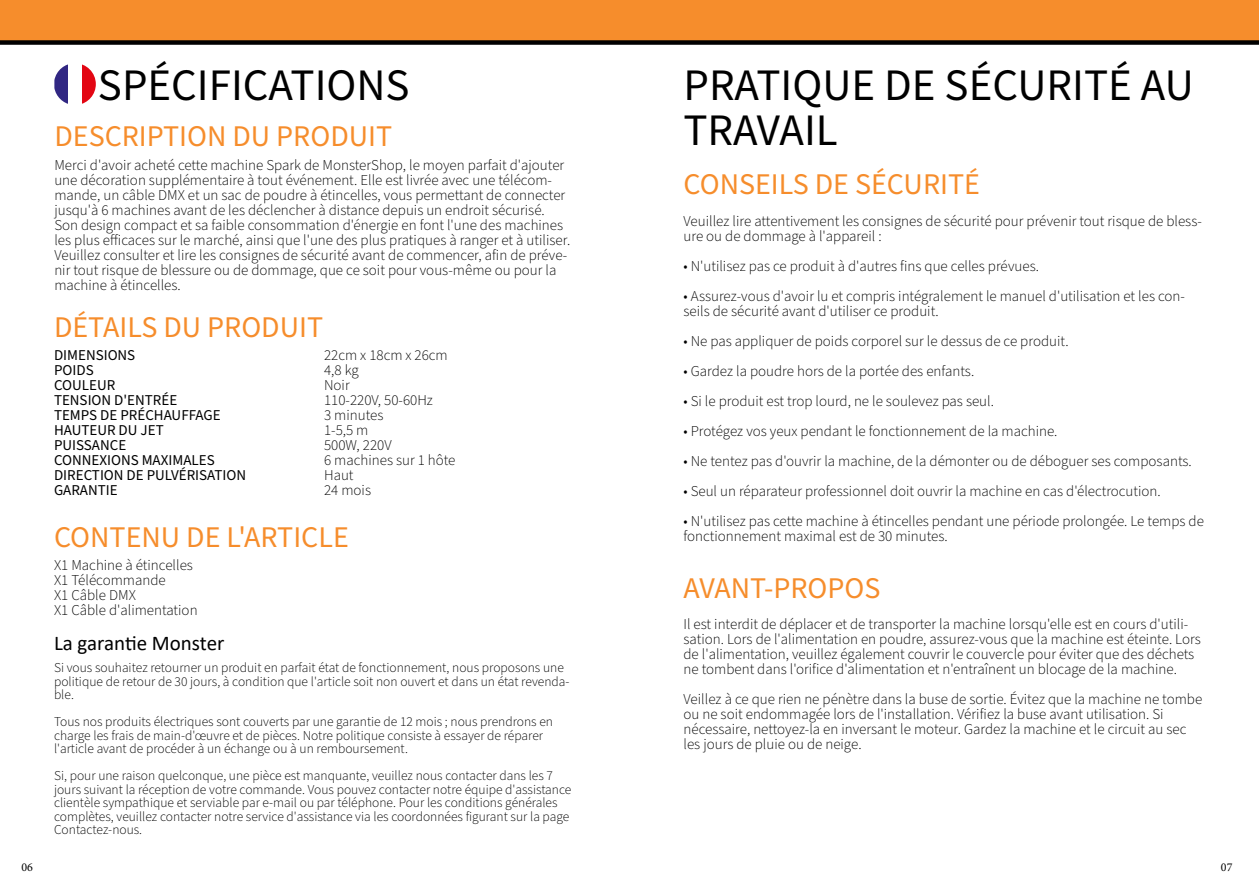
<style>
.page{position:relative;width:1259px;height:893px;background:#fff}
.page>*{position:absolute;margin:0;border:0;box-sizing:border-box;transform-origin:0 0}
.t1{font:45px/45px "Source Sans Pro";color:#000}
.t2{font:30px "Source Sans Pro";color:#f68d2c}
.t3{font:21px "Calibri";color:#000}
.t4{font:300 15px/15px "Source Sans Pro";color:#000}
.t5{font:15px "Source Sans Pro";color:#000}
.t6{font:300 13.5px/13.5px "Source Sans Pro";color:#000}
.t7{font:12px "Minion Pro";color:#000}
</style>
<div class="page">
<div style="left:0;top:0;width:1259px;height:43px;background:#f68d2c"></div>
<div style="left:0;top:40px;width:1259px;height:5px;background:#000"></div>
<svg style="left:82px;top:64px;width:14px;height:40px"></svg>
<svg style="left:54px;top:64px;width:14px;height:40px"></svg>
<h1 class="t1" style="left:98px;top:64px;width:313px">SPÉCIFICATIONS</h1>
<h2 class="t2" style="left:54px;top:116px;width:339px">DESCRIPTION DU PRODUIT</h2>
<p class="t4" style="left:54px;top:158px;width:517px">Merci d'avoir acheté cette machine Spark de MonsterShop, le moyen parfait d'ajouter une décoration supplémentaire à tout événement. Elle est livrée avec une télécom&shy;mande, un câble DMX et un sac de poudre à étincelles, vous permettant de connecter jusqu'à 6 machines avant de les déclencher à distance depuis un endroit sécurisé.<br>Son design compact et sa faible consommation d'énergie en font l'une des machines les plus efficaces sur le marché, ainsi que l'une des plus pratiques à ranger et à utiliser.<br>Veuillez consulter et lire les consignes de sécurité avant de commencer, afin de préve&shy;nir tout risque de blessure ou de dommage, que ce soit pour vous-même ou pour la machine à étincelles.</p>
<h2 class="t2" style="left:54px;top:307px;width:271px">DÉTAILS DU PRODUIT</h2>
<p class="t5" style="left:54px;top:345px;width:83px">DIMENSIONS</p>
<p class="t4" style="left:324px;top:348px;width:125px">22cm x 18cm x 26cm</p>
<p class="t5" style="left:54px;top:360px;width:41px">POIDS</p>
<p class="t4" style="left:324px;top:363px;width:36px">4,8 kg</p>
<p class="t5" style="left:54px;top:375px;width:63px">COULEUR</p>
<p class="t4" style="left:324px;top:378px;width:27px">Noir</p>
<p class="t5" style="left:54px;top:390px;width:125px">TENSION D'ENTRÉE</p>
<p class="t4" style="left:324px;top:393px;width:110px">110-220V, 50-60Hz</p>
<p class="t5" style="left:54px;top:405px;width:168px">TEMPS DE PRÉCHAUFFAGE</p>
<p class="t4" style="left:324px;top:408px;width:61px">3 minutes</p>
<p class="t5" style="left:54px;top:420px;width:111px">HAUTEUR DU JET</p>
<p class="t4" style="left:324px;top:423px;width:46px">1-5,5 m</p>
<p class="t5" style="left:54px;top:435px;width:74px">PUISSANCE</p>
<p class="t4" style="left:324px;top:438px;width:69px">500W, 220V</p>
<p class="t5" style="left:54px;top:450px;width:162px">CONNEXIONS MAXIMALES</p>
<p class="t4" style="left:324px;top:453px;width:133px">6 machines sur 1 hôte</p>
<p class="t5" style="left:54px;top:465px;width:194px">DIRECTION DE PULVÉRISATION</p>
<p class="t4" style="left:324px;top:468px;width:31px">Haut</p>
<p class="t5" style="left:54px;top:480px;width:65px">GARANTIE</p>
<p class="t4" style="left:324px;top:483px;width:48px">24 mois</p>
<h2 class="t2" style="left:54px;top:517px;width:296px">CONTENU DE L'ARTICLE</h2>
<p class="t4" style="left:54px;top:558px;width:145px">X1 Machine à étincelles<br>X1 Télécommande<br>X1 Câble DMX<br>X1 Câble d'alimentation</p>
<h3 class="t3" style="left:54px;top:628px;width:172px">La garantie Monster</h3>
<p class="t6" style="left:54px;top:661px;width:517px">Si vous souhaitez retourner un produit en parfait état de fonctionnement, nous proposons une politique de retour de 30 jours, à condition que l'article soit non ouvert et dans un état revenda&shy;ble.</p>
<p class="t6" style="left:54px;top:715px;width:500px">Tous nos produits électriques sont couverts par une garantie de 12 mois ; nous prendrons en charge les frais de main-d'œuvre et de pièces. Notre politique consiste à essayer de réparer l'article avant de procéder à un échange ou à un remboursement.</p>
<p class="t6" style="left:54px;top:769px;width:519px">Si, pour une raison quelconque, une pièce est manquante, veuillez nous contacter dans les 7 jours suivant la réception de votre commande. Vous pouvez contacter notre équipe d'assistance clientèle sympathique et serviable par e-mail ou par téléphone. Pour les conditions générales complètes, veuillez contacter notre service d'assistance via les coordonnées figurant sur la page Contactez-nous.</p>
<h1 class="t1" style="left:683px;top:64px;width:512px">PRATIQUE DE SÉCURITÉ AU<br>TRAVAIL</h1>
<h2 class="t2" style="left:683px;top:164px;width:298px">CONSEILS DE SÉCURITÉ</h2>
<p class="t4" style="left:683px;top:214px;width:520px">Veuillez lire attentivement les consignes de sécurité pour prévenir tout risque de bless&shy;ure ou de dommage à l'appareil :</p>
<p class="t4" style="left:683px;top:259px;width:357px">• N'utilisez pas ce produit à d'autres fins que celles prévues.</p>
<p class="t4" style="left:683px;top:289px;width:503px">• Assurez-vous d'avoir lu et compris intégralement le manuel d'utilisation et les con&shy;seils de sécurité avant d'utiliser ce produit.</p>
<p class="t4" style="left:683px;top:334px;width:387px">• Ne pas appliquer de poids corporel sur le dessus de ce produit.</p>
<p class="t4" style="left:683px;top:364px;width:292px">• Gardez la poudre hors de la portée des enfants.</p>
<p class="t4" style="left:683px;top:394px;width:312px">• Si le produit est trop lourd, ne le soulevez pas seul.</p>
<p class="t4" style="left:683px;top:424px;width:375px">• Protégez vos yeux pendant le fonctionnement de la machine.</p>
<p class="t4" style="left:683px;top:454px;width:510px">• Ne tentez pas d'ouvrir la machine, de la démonter ou de déboguer ses composants.</p>
<p class="t4" style="left:683px;top:484px;width:479px">• Seul un réparateur professionnel doit ouvrir la machine en cas d'électrocution.</p>
<p class="t4" style="left:683px;top:514px;width:522px">• N'utilisez pas cette machine à étincelles pendant une période prolongée. Le temps de fonctionnement maximal est de 30 minutes.</p>
<h2 class="t2" style="left:683px;top:568px;width:198px">AVANT-PROPOS</h2>
<p class="t4" style="left:683px;top:617px;width:519px">Il est interdit de déplacer et de transporter la machine lorsqu'elle est en cours d'utili&shy;sation. Lors de l'alimentation en poudre, assurez-vous que la machine est éteinte. Lors de l'alimentation, veuillez également couvrir le couvercle pour éviter que des déchets ne tombent dans l'orifice d'alimentation et n'entraînent un blocage de la machine.</p>
<p class="t4" style="left:683px;top:692px;width:520px">Veillez à ce que rien ne pénètre dans la buse de sortie. Évitez que la machine ne tombe ou ne soit endommagée lors de l'installation. Vérifiez la buse avant utilisation. Si nécessaire, nettoyez-la en inversant le moteur. Gardez la machine et le circuit au sec les jours de pluie ou de neige.</p>
<p class="t7" style="left:21px;top:860px;width:13px">06</p>
<p class="t7" style="left:1221px;top:860px;width:13px">07</p>
</div>
